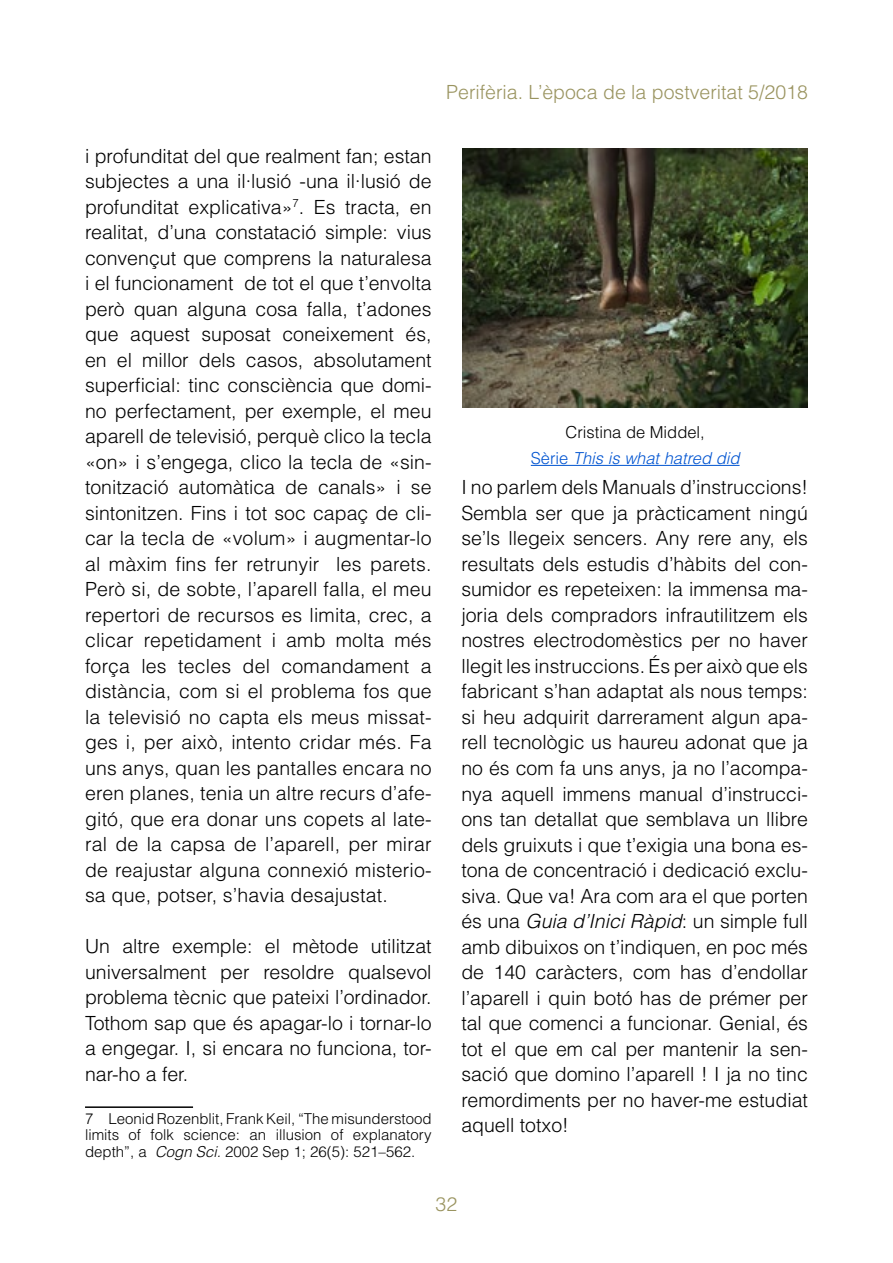
<style>
.page{position:relative;width:893px;height:1263px;background:#fff}
.page>*{position:absolute;margin:0;border:0;box-sizing:border-box;transform-origin:0 0}
.t1{font:300 19.5px/25.5px "Helvetica LT Std";color:#000;text-align:justify}
.t2{font:300 19.5px "Helvetica LT Std";color:#9a9460}
.t3{font:italic 300 16.5px/25.5px "Helvetica LT Std";color:#0054d1;text-align:center}
.t4{font:300 15px/16.5px "Helvetica LT Std";color:#000;text-align:justify}
.s1{font-style:italic}
.s2{font-style:normal;color:#000}
.s3{font-style:normal}
</style>
<div class="page">
<hr style="left:85px;top:1106px;width:108px;height:2px;background:#000">
<img style="left:462px;top:149px;width:346px;height:259px">
<hr style="left:531px;top:465px;width:209px;height:1px;background:#0054d1">
<p class="t2" style="left:446px;top:80px;width:363px">Perifèria. L’època de la postveritat 5/2018</p>
<p class="t1" style="left:85px;top:143px;width:348px">i profunditat del que realment fan; estan subjectes a una il·lusió -una il·lusió de profunditat explicativa»<sup>7</sup>. Es tracta, en realitat, d’una constatació simple: vius convençut que comprens la naturalesa i el funcionament de tot el que t’envolta però quan alguna cosa falla, t’adones que aquest suposat coneixement és, en el millor dels casos, absolutament superficial: tinc consciència que domi&shy;no perfectament, per exemple, el meu aparell de televisió, perquè clico la tecla «on» i s’engega, clico la tecla de «sin&shy;tonització automàtica de canals» i se sintonitzen. Fins i tot soc capaç de cli&shy;car la tecla de «volum» i augmentar-lo al màxim fins fer retrunyir les parets.<br>Però si, de sobte, l’aparell falla, el meu repertori de recursos es limita, crec, a clicar repetidament i amb molta més força les tecles del comandament a distància, com si el problema fos que la televisió no capta els meus missat&shy;ges i, per això, intento cridar més. Fa uns anys, quan les pantalles encara no eren planes, tenia un altre recurs d’afe&shy;gitó, que era donar uns copets al late&shy;ral de la capsa de l’aparell, per mirar de reajustar alguna connexió misterio&shy;sa que, potser, s’havia desajustat.</p>
<p class="t1" style="left:85px;top:933px;width:348px">Un altre exemple: el mètode utilitzat universalment per resoldre qualsevol problema tècnic que pateixi l’ordinador.<br>Tothom sap que és apagar-lo i tornar-lo a engegar. I, si encara no funciona, tor&shy;nar-ho a fer.</p>
<p class="t4" style="left:85px;top:1110px;width:348px">7 Leonid Rozenblit, Frank Keil, “The misunderstood limits of folk science: an illusion of explanatory depth”, a <span class="s1">Cogn Sci.</span> 2002 Sep 1; 26(5): 521–562.</p>
<p class="t3" style="left:531px;top:420px;width:210px"><span class="s2">Cristina de Middel,<br></span><span class="s3">Sèrie</span> This is what hatred did</p>
<p class="t1" style="left:461px;top:474px;width:348px">I no parlem dels Manuals d’instruccions!<br>Sembla ser que ja pràcticament ningú se’ls llegeix sencers. Any rere any, els resultats dels estudis d’hàbits del con&shy;sumidor es repeteixen: la immensa ma&shy;joria dels compradors infrautilitzem els nostres electrodomèstics per no haver llegit les instruccions. És per això que els fabricant s’han adaptat als nous temps: si heu adquirit darrerament algun apa&shy;rell tecnològic us haureu adonat que ja no és com fa uns anys, ja no l’acompa&shy;nya aquell immens manual d’instrucci&shy;ons tan detallat que semblava un llibre dels gruixuts i que t’exigia una bona es&shy;tona de concentració i dedicació exclu&shy;siva. Que va! Ara com ara el que porten és una <span class="s1">Guia d’Inici Ràpid</span>: un simple full amb dibuixos on t’indiquen, en poc més de 140 caràcters, com has d’endollar l’aparell i quin botó has de prémer per tal que comenci a funcionar. Genial, és tot el que em cal per mantenir la sen&shy;sació que domino l’aparell ! I ja no tinc remordiments per no haver-me estudiat aquell totxo!</p>
<p class="t2" style="left:436px;top:1192px;width:23px">32</p>
</div>
